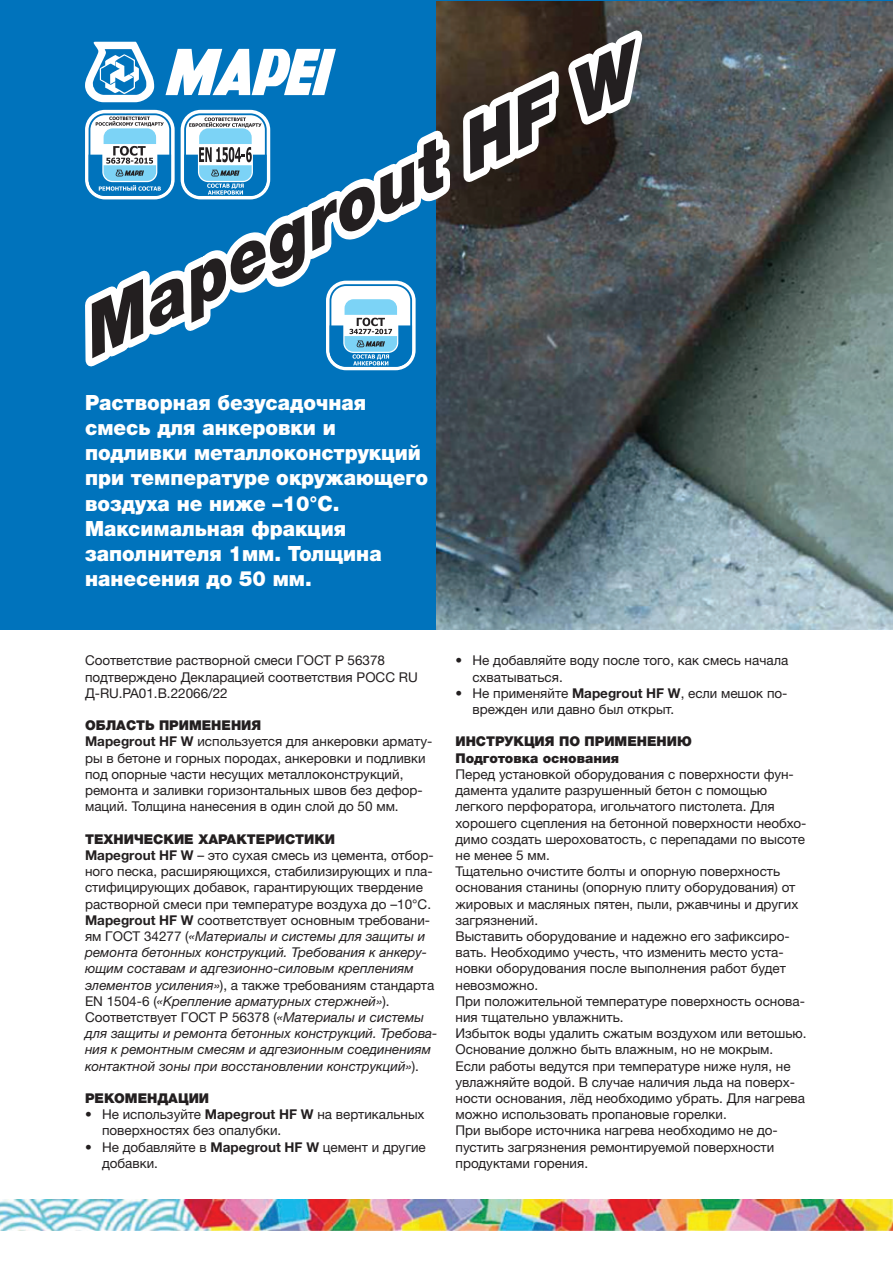
<style>
.page{position:relative;width:893px;height:1263px;background:#fff}
.page>*{position:absolute;margin:0;border:0;box-sizing:border-box;transform-origin:0 0}
.t1{font:900 21px/25.2px "Helvetica Neue LTW1 G";color:#fff;scale:.96 1}
.основной_текст{font:13.5px/16.2px "Helvetica Neue LTW1 G";color:#231f20}
.основной_текст-2{font:italic 13.5px/16.2px "Helvetica Neue LTW1 G";color:#231f20}
.отступ{font:13.5px/16.2px "Helvetica Neue LTW1 G";color:#231f20}
.заголовок{font:900 13.5px "Helvetica Neue LTW1 G";color:#231f20}
.s1{font-weight:700}
.s2{font-weight:700;font-style:normal}
.s3{font-style:normal}
</style>
<div class="page">
<div style="left:0;top:0;width:893px;height:629px;background:#0073bc"></div>
<img style="left:437px;top:1px;width:456px;height:628px">
<img style="left:0;top:1200px;width:893px;height:30px">
<svg style="left:436px;top:10px;width:233px;height:385px;background:#484948"></svg>
<svg style="left:85px;top:39px;width:563px;height:332px"></svg>
<div style="left:181px;top:110px;width:89px;height:89px;background:#fff;border-radius:20px"></div>
<svg style="left:184px;top:113px;width:83px;height:83px"></svg>
<svg style="left:85px;top:110px;width:90px;height:89px"></svg>
<svg style="left:89px;top:113px;width:82px;height:83px"></svg>
<svg style="left:326px;top:281px;width:90px;height:89px"></svg>
<svg style="left:330px;top:284px;width:82px;height:83px"></svg>
<p class="t1" style="left:85px;top:390px;width:359px">Растворная безусадочная смесь для анкеровки и подливки металлоконструкций при температуре окружающего воздуха не ниже –10°C.<br>Максимальная фракция заполнителя 1мм. Толщина нанесения до 50 мм.</p>
<p class="основной_текст" style="left:85px;top:652px;width:302px">Соответствие растворной смеси ГОСТ Р 56378</p>
<p class="основной_текст" style="left:85px;top:669px;width:334px">подтверждено Декларацией соответствия РОСС RU<br>Д-RU.РА01.В.22066/22</p>
<p class="заголовок" style="left:85px;top:717px;width:178px">ОБЛАСТЬ ПРИМЕНЕНИЯ</p>
<p class="основной_текст" style="left:85px;top:733px;width:349px"><span class="s1">Mapegrout HF W</span> используется для анкеровки армату&shy;ры в бетоне и горных породах, анкеровки и подливки под опорные части несущих металлоконструкций, ремонта и заливки горизонтальных швов без дефор&shy;маций. Толщина нанесения в один слой до 50 мм.</p>
<p class="заголовок" style="left:85px;top:831px;width:252px">ТЕХНИЧЕСКИЕ ХАРАКТЕРИСТИКИ</p>
<p class="основной_текст" style="left:85px;top:847px;width:350px"><span class="s1">Mapegrout HF W</span> – это сухая смесь из цемента, отбор&shy;ного песка, расширяющихся, стабилизирующих и пла&shy;стифицирующих добавок, гарантирующих твердение растворной смеси при температуре воздуха до –10°C.</p>
<p class="основной_текст-2" style="left:85px;top:912px;width:351px"><span class="s2">Mapegrout HF W</span> <span class="s3">соответствует основным требовани&shy;ям ГОСТ 34277 (</span>«Материалы и системы для защиты и ремонта бетонных конструкций. Требования к анкеру&shy;ющим составам и адгезионно-силовым креплениям элементов усиления»<span class="s3">), а также требованиям стандарта EN 1504-6 (</span>«Крепление арматурных стержней»<span class="s3">).</span></p>
<p class="основной_текст-2" style="left:85px;top:1009px;width:354px"><span class="s3">Соответствует ГОСТ Р 56378 (</span>«Материалы и системы для защиты и ремонта бетонных конструкций. Требова&shy;ния к ремонтным смесям и адгезионным соединениям контактной зоны при восстановлении конструкций»<span class="s3">).</span></p>
<p class="заголовок" style="left:85px;top:1090px;width:126px">РЕКОМЕНДАЦИИ</p>
<p class="отступ" style="left:102px;top:1106px;width:324px;text-indent:-17px">• Не используйте <span class="s1">Mapegrout HF W</span> на вертикальных поверхностях без опалубки.</p>
<p class="отступ" style="left:102px;top:1138px;width:325px;text-indent:-17px">• Не добавляйте в <span class="s1">Mapegrout HF W</span> цемент и другие добавки.</p>
<p class="отступ" style="left:472px;top:652px;width:317px;text-indent:-17px">• Не добавляйте воду после того, как смесь начала схватываться.</p>
<p class="отступ" style="left:472px;top:685px;width:316px;text-indent:-17px">• Не применяйте <span class="s1">Mapegrout HF W</span>, если мешок по&shy;врежден или давно был открыт.</p>
<p class="заголовок" style="left:455px;top:733px;width:238px">ИНСТРУКЦИЯ ПО ПРИМЕНЕНИЮ</p>
<p class="заголовок" style="left:455px;top:750px;width:165px">Подготовка основания</p>
<p class="основной_текст" style="left:455px;top:766px;width:352px">Перед установкой оборудования с поверхности фун&shy;дамента удалите разрушенный бетон с помощью легкого перфоратора, игольчатого пистолета. Для хорошего сцепления на бетонной поверхности необхо&shy;димо создать шероховатость, с перепадами по высоте не менее 5 мм.</p>
<p class="основной_текст" style="left:455px;top:863px;width:344px">Тщательно очистите болты и опорную поверхность основания станины (опорную плиту оборудования) от жировых и масляных пятен, пыли, ржавчины и других загрязнений.</p>
<p class="основной_текст" style="left:455px;top:928px;width:336px">Выставить оборудование и надежно его зафиксиро&shy;вать. Необходимо учесть, что изменить место уста&shy;новки оборудования после выполнения работ будет невозможно.</p>
<p class="основной_текст" style="left:455px;top:993px;width:351px">При положительной температуре поверхность основа&shy;ния тщательно увлажнить.</p>
<p class="основной_текст" style="left:455px;top:1025px;width:353px">Избыток воды удалить сжатым воздухом или ветошью.<br>Основание должно быть влажным, но не мокрым.</p>
<p class="основной_текст" style="left:455px;top:1057px;width:351px">Если работы ведутся при температуре ниже нуля, не увлажняйте водой. В случае наличия льда на поверх&shy;ности основания, лёд необходимо убрать. Для нагрева можно использовать пропановые горелки.</p>
<p class="основной_текст" style="left:455px;top:1122px;width:324px">При выборе источника нагрева необходимо не до&shy;пустить загрязнения ремонтируемой поверхности продуктами горения.</p>
</div>
